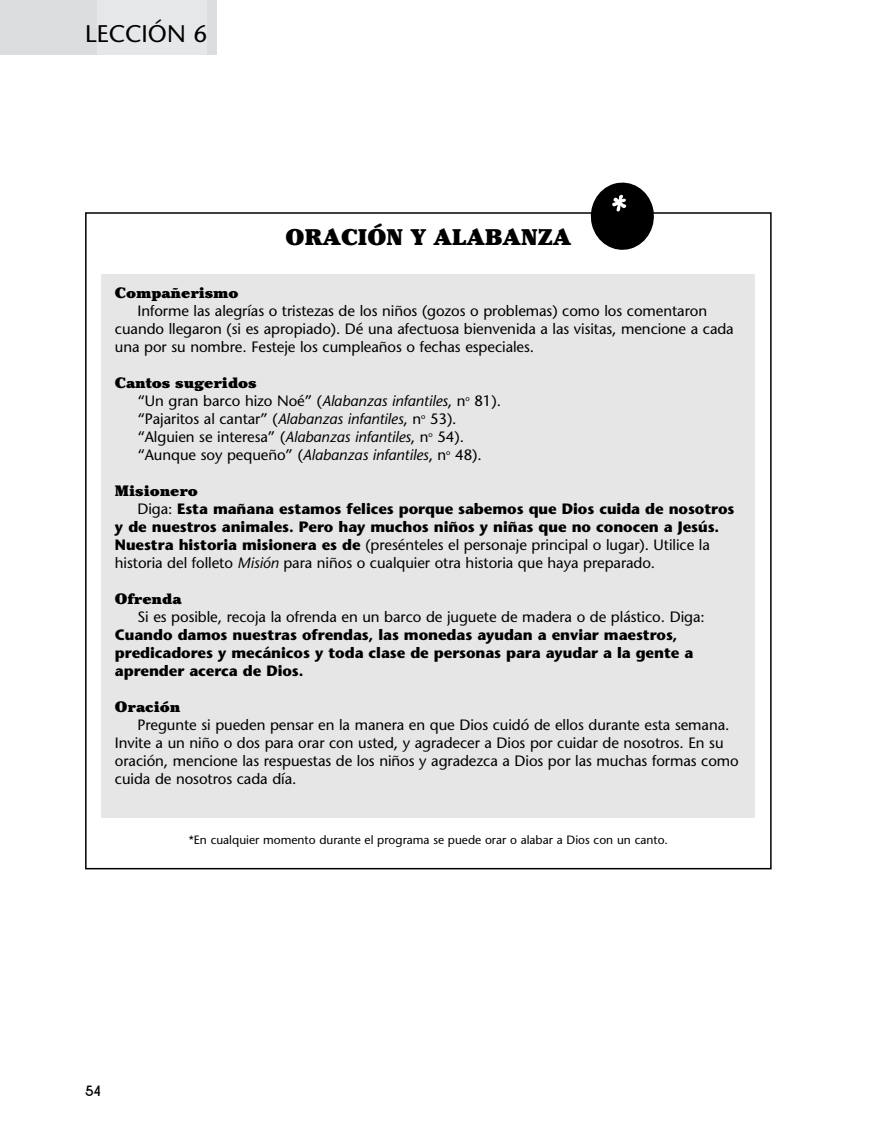
<style>
.page{position:relative;width:878px;height:1148px;background:#fff}
.page>*{position:absolute;margin:0;border:0;box-sizing:border-box;transform-origin:0 0}
.t1{font:24px "Stone Sans";color:#000}
.t2{font:900 22.5px "Cheltenham";color:#000}
.t3{font:15px/18px "Stone Sans";letter-spacing:-.005em;color:#000}
.t4{font:700 15px/18px "Stone Sans";letter-spacing:-.005em;color:#000}
.t5{font:900 15px "Cheltenham";color:#000}
.t6{font:700 15px "New Garden";color:#000}
.t7{font:12px "Stone Sans";color:#000}
.s1{font-style:italic}
.s2{font-weight:400}
.s3{font-weight:400;font-style:italic}
</style>
<div class="page">
<div style="left:0;top:0;width:97px;height:54px;background:#dcdddf"></div>
<div style="left:97px;top:0;width:110px;height:54px;background:#e6e7e9"></div>
<div style="left:207px;top:0;width:9px;height:54px;background:#dcdddf"></div>
<div style="left:101px;top:274px;width:654px;height:543px;background:#e6e6e6"></div>
<svg style="left:587px;top:182px;width:70px;height:68px"></svg>
<h1 class="t1" style="left:85px;top:24px;width:123px">LECCIÓN 6</h1>
<h2 class="t2" style="left:285px;top:228px;width:287px">ORACIÓN Y ALABANZA</h2>
<p class="t5" style="left:115px;top:287px;width:125px">Compañerismo</p>
<p class="t3" style="left:115px;top:303px;width:620px;text-indent:22px">Informe las alegrías o tristezas de los niños (gozos o problemas) como los comentaron cuando llegaron (si es apropiado). Dé una afectuosa bienvenida a las visitas, mencione a cada una por su nombre. Festeje los cumpleaños o fechas especiales.</p>
<p class="t5" style="left:115px;top:377px;width:143px">Cantos sugeridos</p>
<p class="t3" style="left:137px;top:393px;width:365px">“Un gran barco hizo Noé” (<span class="s1">Alabanzas infantiles</span>, n<sup>o</sup> 81). “Pajaritos al cantar” (<span class="s1">Alabanzas infantiles</span>, n<sup>o</sup> 53). “Alguien se interesa” (<span class="s1">Alabanzas infantiles</span>, n<sup>o</sup> 54). “Aunque soy pequeño” (<span class="s1">Alabanzas infantiles</span>, n<sup>o</sup> 48).</p>
<p class="t5" style="left:115px;top:485px;width:85px">Misionero</p>
<p class="t4" style="left:115px;top:501px;width:621px;text-indent:22px"><span class="s2">Diga:</span> Esta mañana estamos felices porque sabemos que Dios cuida de nosotros y de nuestros animales. Pero hay muchos niños y niñas que no conocen a Jesús.<br>Nuestra historia misionera es de <span class="s2">(presénteles el personaje principal o lugar). Utilice la historia del folleto</span> <span class="s3">Misión</span> <span class="s2">para niños o cualquier otra historia que haya preparado.</span></p>
<p class="t5" style="left:115px;top:593px;width:68px">Ofrenda</p>
<p class="t3" style="left:137px;top:609px;width:568px">Si es posible, recoja la ofrenda en un barco de juguete de madera o de plástico. Diga:</p>
<p class="t4" style="left:115px;top:627px;width:580px">Cuando damos nuestras ofrendas, las monedas ayudan a enviar maestros, predicadores y mecánicos y toda clase de personas para ayudar a la gente a aprender acerca de Dios.</p>
<p class="t5" style="left:115px;top:701px;width:67px">Oración</p>
<p class="t3" style="left:115px;top:717px;width:625px;text-indent:22px">Pregunte si pueden pensar en la manera en que Dios cuidó de ellos durante esta semana.<br>Invite a un niño o dos para orar con usted, y agradecer a Dios por cuidar de nosotros. En su oración, mencione las respuestas de los niños y agradezca a Dios por las muchas formas como cuida de nosotros cada día.</p>
<p class="t7" style="left:189px;top:835px;width:480px">*En cualquier momento durante el programa se puede orar o alabar a Dios con un canto.</p>
<p class="t6" style="left:85px;top:1082px;width:17px">54</p>
</div>
